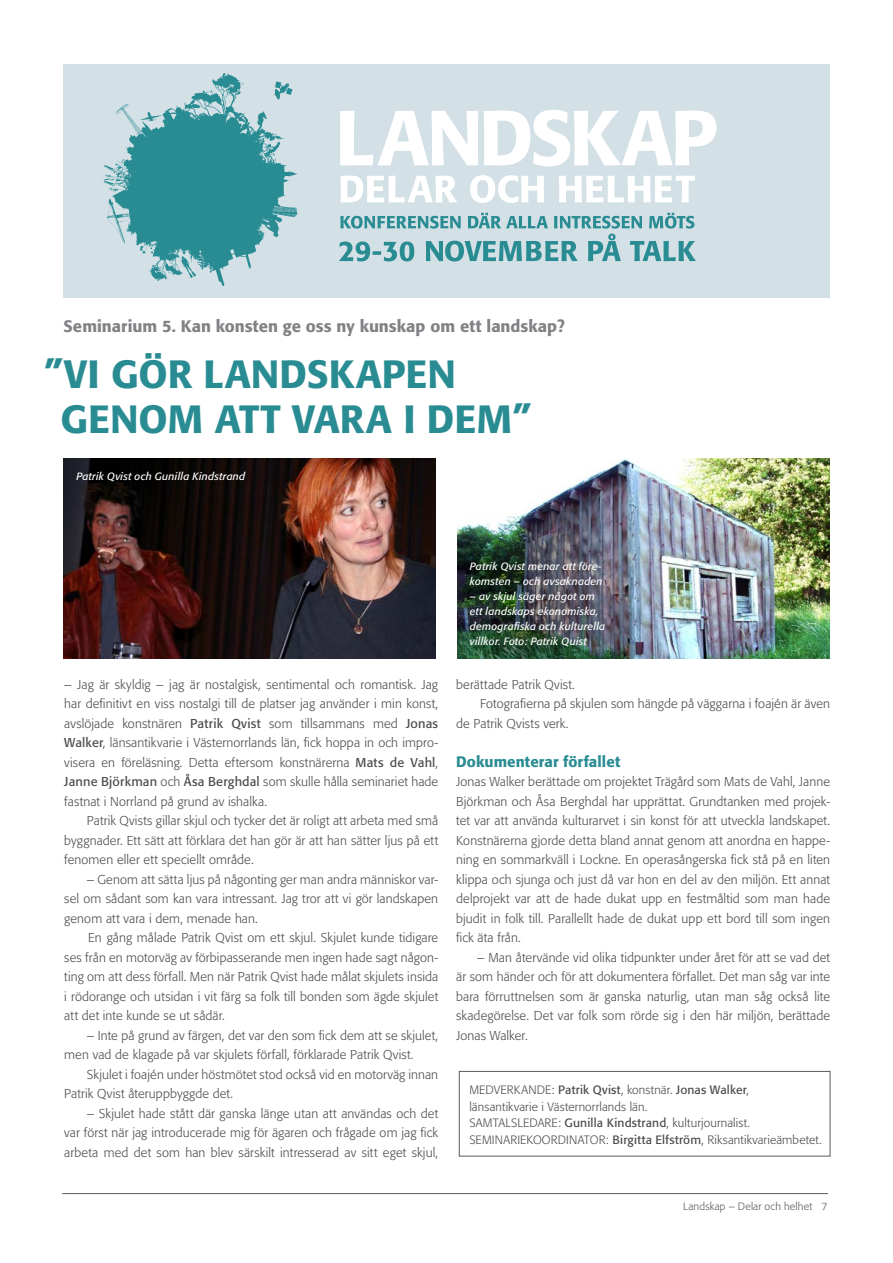
<style>
.page{position:relative;width:893px;height:1263px;background:#fff}
.page>*{position:absolute;margin:0;border:0;box-sizing:border-box;transform-origin:0 0}
.t1{font:500 39px/45px "Formata";color:#2a8c93}
.t2{font:500 16.5px "Formata";color:#808285}
.t3{font:500 15px "Formata";letter-spacing:.005em;color:#2a8c93}
.t4{font:300 12.75px/19.5px "Formata";letter-spacing:.01em;color:#4c4c4e;text-align:justify}
.t5{font:300 12px/16.5px "Formata";letter-spacing:.01em;color:#4c4c4e}
.t6{font:italic 10.5px/15px "Formata";letter-spacing:.02em;color:#fff}
.t7{font:300 10.5px "Formata";letter-spacing:.015em;color:#58595b}
.s1{font-weight:400}
</style>
<div class="page">
<div style="left:64px;top:64px;width:765px;height:233px;background:#d3e0e6"></div>
<svg style="left:103px;top:73px;width:194px;height:213px"></svg>
<svg style="left:340px;top:110px;width:376px;height:56px"></svg>
<svg style="left:340px;top:176px;width:117px;height:27px"></svg>
<svg style="left:470px;top:175px;width:74px;height:28px"></svg>
<svg style="left:559px;top:176px;width:136px;height:26px"></svg>
<svg style="left:339px;top:213px;width:356px;height:48px"></svg>
<hr style="left:62px;top:1193px;width:766px;height:1px;background:#58595b">
<div style="left:459px;top:1071px;width:371px;height:86px;border:1px solid #58595b"></div>
<img style="left:64px;top:459px;width:371px;height:199px">
<img style="left:457px;top:459px;width:372px;height:199px">
<p class="t2" style="left:64px;top:319px;width:503px">Seminarium 5. Kan konsten ge oss ny kunskap om ett landskap?</p>
<h1 class="t1" style="left:61px;top:354px;width:472px;text-indent:-16px">”VI GÖR LANDSKAPEN<br>GENOM ATT VARA I DEM”</h1>
<p class="t6" style="left:76px;top:470px;width:170px">Patrik Qvist och Gunilla Kindstrand</p>
<p class="t4" style="left:64px;top:675px;width:375px">– Jag är skyldig – jag är nostalgisk, sentimental och romantisk. Jag har definitivt en viss nostalgi till de platser jag använder i min konst, avslöjade konstnären <span class="s1">Patrik Qvist</span> som tillsammans med <span class="s1">Jonas Walker</span>, länsantikvarie i Västernorrlands län, fick hoppa in och impro&shy;visera en föreläsning. Detta eftersom konstnärerna <span class="s1">Mats de Vahl</span>, <span class="s1">Janne Björkman</span> och <span class="s1">Åsa Berghdal</span> som skulle hålla seminariet hade fastnat i Norrland på grund av ishalka.</p>
<p class="t4" style="left:64px;top:812px;width:375px;text-indent:22px">Patrik Qvists gillar skjul och tycker det är roligt att arbeta med små byggnader. Ett sätt att förklara det han gör är att han sätter ljus på ett fenomen eller ett speciellt område.</p>
<p class="t4" style="left:64px;top:870px;width:375px;text-indent:22px">– Genom att sätta ljus på någonting ger man andra människor var&shy;sel om sådant som kan vara intressant. Jag tror att vi gör landskapen genom att vara i dem, menade han.</p>
<p class="t4" style="left:64px;top:929px;width:375px;text-indent:24px">En gång målade Patrik Qvist om ett skjul. Skjulet kunde tidigare ses från en motorväg av förbipasserande men ingen hade sagt någon&shy;ting om att dess förfall. Men när Patrik Qvist hade målat skjulets insida i rödorange och utsidan i vit färg sa folk till bonden som ägde skjulet att det inte kunde se ut sådär.</p>
<p class="t4" style="left:64px;top:1026px;width:375px;text-indent:22px">– Inte på grund av färgen, det var den som fick dem att se skjulet, men vad de klagade på var skjulets förfall, förklarade Patrik Qvist.</p>
<p class="t4" style="left:64px;top:1065px;width:375px;text-indent:22px">Skjulet i foajén under höstmötet stod också vid en motorväg innan<br>Patrik Qvist återuppbyggde det.</p>
<p class="t4" style="left:64px;top:1104px;width:375px;text-indent:22px">– Skjulet hade stått där ganska länge utan att användas och det var först när jag introducerade mig för ägaren och frågade om jag fick arbeta med det som han blev särskilt intresserad av sitt eget skjul,</p>
<p class="t6" style="left:470px;top:559px;width:134px">Patrik Qvist menar att före&shy;komsten – och avsaknaden</p>
<p class="t6" style="left:470px;top:589px;width:137px">– av skjul säger något om ett landskaps ekonomiska, demografiska och kulturella villkor. Foto: Patrik Quist</p>
<p class="t4" style="left:456px;top:675px;width:120px">berättade Patrik Qvist.</p>
<p class="t4" style="left:480px;top:695px;width:351px">Fotografierna på skjulen som hängde på väggarna i foajén är även</p>
<p class="t4" style="left:456px;top:714px;width:114px">de Patrik Qvists verk.</p>
<p class="t3" style="left:456px;top:755px;width:166px">Dokumenterar förfallet</p>
<p class="t4" style="left:456px;top:773px;width:375px">Jonas Walker berättade om projektet Trägård som Mats de Vahl, Janne Björkman och Åsa Berghdal har upprättat. Grundtanken med projek&shy;tet var att använda kulturarvet i sin konst för att utveckla landskapet.<br>Konstnärerna gjorde detta bland annat genom att anordna en happe&shy;ning en sommarkväll i Lockne. En operasångerska fick stå på en liten klippa och sjunga och just då var hon en del av den miljön. Ett annat delprojekt var att de hade dukat upp en festmåltid som man hade bjudit in folk till. Parallellt hade de dukat upp ett bord till som ingen fick äta från.</p>
<p class="t4" style="left:456px;top:948px;width:375px;text-indent:21px">– Man återvände vid olika tidpunkter under året för att se vad det är som händer och för att dokumentera förfallet. Det man såg var inte bara förruttnelsen som är ganska naturlig, utan man såg också lite skadegörelse. Det var folk som rörde sig i den här miljön, berättade Jonas Walker.</p>
<p class="t5" style="left:469px;top:1083px;width:354px">MEDVERKANDE: <span class="s1">Patrik Qvist</span>, konstnär. <span class="s1">Jonas Walker</span>,<br>länsantikvarie i Västernorrlands län.<br>SAMTALSLEDARE: <span class="s1">Gunilla Kindstrand</span>, kulturjournalist.<br>SEMINARIEKOORDINATOR: <span class="s1">Birgitta Elfström</span>, Riksantikvarieämbetet.</p>
<p class="t7" style="left:683px;top:1202px;width:146px">Landskap – Delar och helhet 7</p>
</div>
